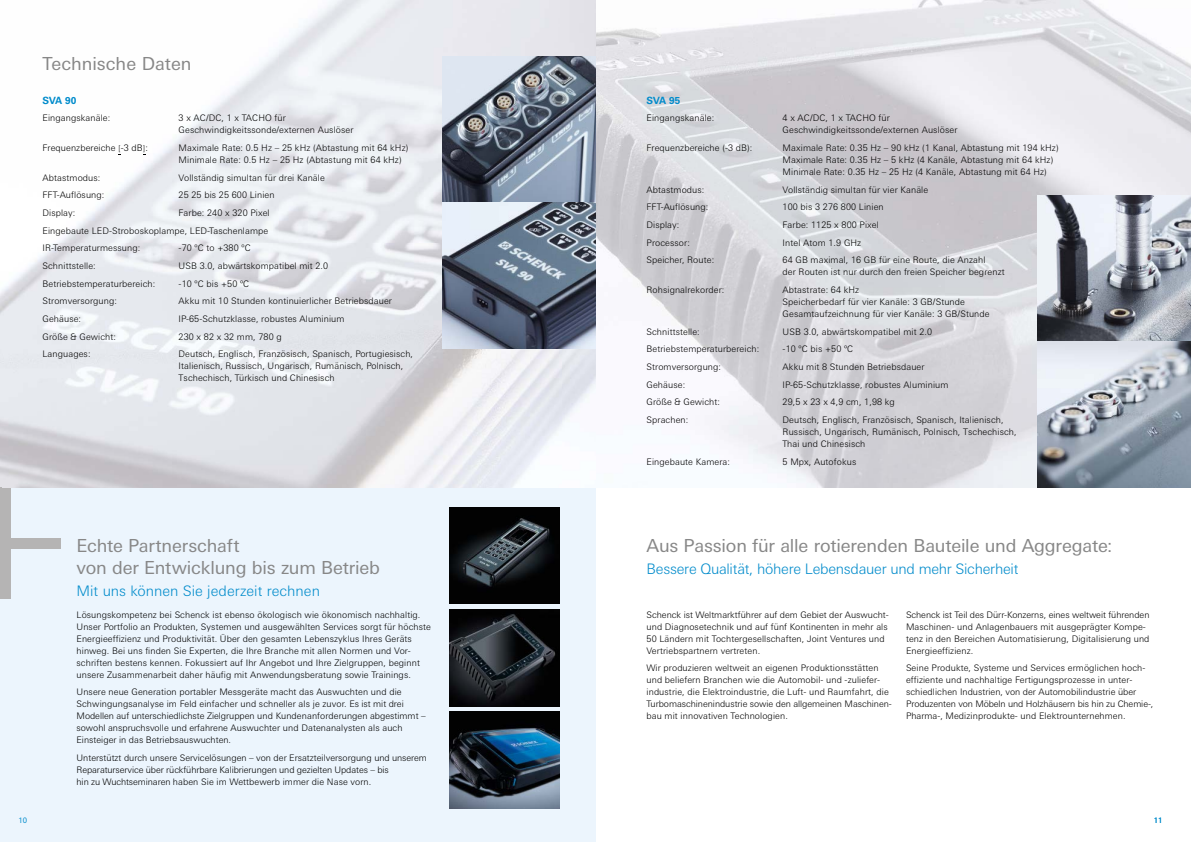
<style>
.page{position:relative;width:1191px;height:842px;background:#fff}
.page>*{position:absolute;margin:0;border:0;box-sizing:border-box;transform-origin:0 0}
.t1{font:18px/22px "Univers Next W1 G";letter-spacing:-.01em;color:#878787}
.t2{font:300 14.5px "Univers Next W1 G";letter-spacing:-.015em;color:#008bcb}
.t3{font:700 10px "Univers LT Std";letter-spacing:-.025em;color:#008bcb}
.t4{font:300 9px/12px "Univers Next W1 G";letter-spacing:.01em;color:#000}
.t5{font:300 9px/12px "Univers Next W1 G";letter-spacing:-.01em;color:#000}
.t6{font:7.5px "Univers Next W1 G";color:#008bcb}
.s1{font-size:8px}
</style>
<div class="page">
<div style="left:0;top:488px;width:595px;height:354px;background:#ecf5fd"></div>
<div style="left:0;top:538px;width:61px;height:10px;background:#b5b4b4"></div>
<div style="left:0;top:488px;width:10px;height:111px;background:#b5b4b4"></div>
<img style="left:0;top:0;width:1191px;height:488px">
<img style="left:1037px;top:196px;width:154px;height:146px">
<svg style="left:1037px;top:342px;width:154px;height:146px;background:#a5aeba"></svg>
<img style="left:442px;top:57px;width:153px;height:146px">
<svg style="left:442px;top:203px;width:153px;height:146px;background:#707c8d"></svg>
<img style="left:449px;top:712px;width:110px;height:96px">
<img style="left:449px;top:507px;width:110px;height:97px">
<img style="left:449px;top:610px;width:110px;height:96px">
<h1 class="t1" style="left:43px;top:53px;width:151px">Technische Daten</h1>
<p class="t3" style="left:43px;top:94px;width:35px">SVA 90</p>
<p class="t4" style="left:43px;top:112px;width:69px">Eingangskanäle:</p>
<p class="t4" style="left:179px;top:112px;width:176px">3 x AC/DC, 1 x TACHO für<br>Geschwindigkeitssonde/externen Auslöser</p>
<p class="t4" style="left:43px;top:142px;width:107px">Frequenzbereiche <span class="s1">[</span>-3 dB<span class="s1">]</span>:</p>
<p class="t4" style="left:179px;top:142px;width:231px">Maximale Rate: 0.5 Hz – 25 kHz (Abtastung mit 64 kHz)<br>Minimale Rate: 0.5 Hz – 25 Hz (Abtastung mit 64 kHz)</p>
<p class="t4" style="left:43px;top:171px;width:59px">Abtastmodus:</p>
<p class="t4" style="left:179px;top:171px;width:148px">Vollständig simultan für drei Kanäle</p>
<p class="t4" style="left:43px;top:189px;width:63px">FFT-Auflösung:</p>
<p class="t4" style="left:179px;top:189px;width:97px">25 25 bis 25 600 Linien</p>
<p class="t4" style="left:43px;top:207px;width:34px">Display:</p>
<p class="t4" style="left:43px;top:204px;width:229px;line-height:17.7px;text-indent:136px">Farbe: 240 x 320 Pixel<br>Eingebaute LED-Stroboskoplampe, LED-Taschenlampe<br>IR-Temperaturmessung:</p>
<p class="t4" style="left:179px;top:242px;width:74px">-70 ºC to +380 ºC</p>
<p class="t4" style="left:43px;top:260px;width:55px">Schnittstelle:</p>
<p class="t4" style="left:179px;top:260px;width:151px">USB 3.0, abwärtskompatibel mit 2.0</p>
<p class="t4" style="left:43px;top:277px;width:114px">Betriebstemperaturbereich:</p>
<p class="t4" style="left:179px;top:277px;width:72px">-10 ºC bis +50 ºC</p>
<p class="t4" style="left:43px;top:295px;width:76px">Stromversorgung:</p>
<p class="t4" style="left:179px;top:295px;width:215px">Akku mit 10 Stunden kontinuierlicher Betriebsdauer</p>
<p class="t4" style="left:43px;top:313px;width:40px">Gehäuse:</p>
<p class="t4" style="left:179px;top:313px;width:167px">IP-65-Schutzklasse, robustes Aluminium</p>
<p class="t4" style="left:43px;top:330px;width:75px">Größe &amp; Gewicht:</p>
<p class="t4" style="left:179px;top:330px;width:105px">230 x 82 x 32 mm, 780 g</p>
<p class="t4" style="left:43px;top:348px;width:50px">Languages:</p>
<p class="t4" style="left:179px;top:348px;width:236px">Deutsch, Englisch, Französisch, Spanisch, Portugiesisch,<br>Italienisch, Russisch, Ungarisch, Rumänisch, Polnisch,<br>Tschechisch, Türkisch und Chinesisch</p>
<h1 class="t1" style="left:77px;top:535px;width:305px">Echte Partnerschaft<br>von der Entwicklung bis zum Betrieb</h1>
<h2 class="t2" style="left:77px;top:582px;width:245px">Mit uns können Sie jederzeit rechnen</h2>
<p class="t4" style="left:77px;top:608px;width:356px">Lösungskompetenz bei Schenck ist ebenso ökologisch wie ökonomisch nachhaltig.<br>Unser Portfolio an Produkten, Systemen und ausgewählten Services sorgt für höchste Energieeffizienz und Produktivität. Über den gesamten Lebenszyklus Ihres Geräts hinweg. Bei uns finden Sie Experten, die Ihre Branche mit allen Normen und Vor&shy;schriften bestens kennen. Fokussiert auf Ihr Angebot und Ihre Zielgruppen, beginnt unsere Zusammenarbeit daher häufig mit Anwendungsberatung sowie Trainings.</p>
<p class="t4" style="left:77px;top:686px;width:351px">Unsere neue Generation portabler Messgeräte macht das Auswuchten und die Schwingungsanalyse im Feld einfacher und schneller als je zuvor. Es ist mit drei Modellen auf unterschiedlichste Zielgruppen und Kundenanforderungen abgestimmt – sowohl anspruchsvolle und erfahrene Auswuchter und Datenanalysten als auch Einsteiger in das Betriebsauswuchten.</p>
<p class="t5" style="left:77px;top:752px;width:352px">Unterstützt durch unsere Servicelösungen – von der Ersatzteilversorgung und unserem<br>Reparaturservice über rückführbare Kalibrierungen und gezielten Updates – bis<br>hin zu Wuchtseminaren haben Sie im Wettbewerb immer die Nase vorn.</p>
<p class="t3" style="left:646px;top:94px;width:35px">SVA 95</p>
<p class="t4" style="left:646px;top:112px;width:69px">Eingangskanäle:</p>
<p class="t4" style="left:782px;top:112px;width:176px">4 x AC/DC, 1 x TACHO für<br>Geschwindigkeitssonde/externen Auslöser</p>
<p class="t4" style="left:646px;top:142px;width:107px">Frequenzbereiche (-3 dB):</p>
<p class="t4" style="left:782px;top:142px;width:277px">Maximale Rate: 0.35 Hz – 90 kHz (1 Kanal, Abtastung mit 194 kHz)<br>Maximale Rate: 0.35 Hz – 5 kHz (4 Kanäle, Abtastung mit 64 kHz)<br>Minimale Rate: 0.35 Hz – 25 Hz (4 Kanäle, Abtastung mit 64 Hz)</p>
<p class="t4" style="left:646px;top:183px;width:59px">Abtastmodus:</p>
<p class="t4" style="left:782px;top:183px;width:147px">Vollständig simultan für vier Kanäle</p>
<p class="t4" style="left:646px;top:201px;width:63px">FFT-Auflösung:</p>
<p class="t4" style="left:782px;top:201px;width:103px">100 bis 3 276 800 Linien</p>
<p class="t4" style="left:646px;top:219px;width:34px">Display:</p>
<p class="t4" style="left:782px;top:219px;width:98px">Farbe: 1125 x 800 Pixel</p>
<p class="t4" style="left:646px;top:236px;width:45px">Processor:</p>
<p class="t4" style="left:782px;top:236px;width:80px">Intel Atom 1.9 GHz</p>
<p class="t4" style="left:646px;top:254px;width:69px">Speicher, Route:</p>
<p class="t4" style="left:782px;top:254px;width:223px">64 GB maximal, 16 GB für eine Route, die Anzahl<br>der Routen ist nur durch den freien Speicher begrenzt</p>
<p class="t4" style="left:646px;top:284px;width:79px">Rohsignalrekorder:</p>
<p class="t4" style="left:782px;top:284px;width:208px">Abtastrate: 64 kHz<br>Speicherbedarf für vier Kanäle: 3 GB/Stunde<br>Gesamtaufzeichnung für vier Kanäle: 3 GB/Stunde</p>
<p class="t4" style="left:646px;top:325px;width:55px">Schnittstelle:</p>
<p class="t4" style="left:782px;top:325px;width:151px">USB 3.0, abwärtskompatibel mit 2.0</p>
<p class="t4" style="left:646px;top:343px;width:114px">Betriebstemperaturbereich:</p>
<p class="t4" style="left:782px;top:343px;width:72px">-10 ºC bis +50 ºC</p>
<p class="t4" style="left:646px;top:361px;width:76px">Stromversorgung:</p>
<p class="t4" style="left:782px;top:361px;width:143px">Akku mit 8 Stunden Betriebsdauer</p>
<p class="t4" style="left:646px;top:378px;width:40px">Gehäuse:</p>
<p class="t4" style="left:782px;top:378px;width:167px">IP-65-Schutzklasse, robustes Aluminium</p>
<p class="t4" style="left:646px;top:396px;width:75px">Größe &amp; Gewicht:</p>
<p class="t4" style="left:782px;top:396px;width:114px">29,5 x 23 x 4,9 cm, 1,98 kg</p>
<p class="t4" style="left:646px;top:414px;width:43px">Sprachen:</p>
<p class="t4" style="left:782px;top:414px;width:236px">Deutsch, Englisch, Französisch, Spanisch, Italienisch,<br>Russisch, Ungarisch, Rumänisch, Polnisch, Tschechisch,<br>Thai und Chinesisch</p>
<p class="t4" style="left:646px;top:455px;width:85px">Eingebaute Kamera:</p>
<p class="t4" style="left:782px;top:455px;width:75px">5 Mpx, Autofokus</p>
<h1 class="t1" style="left:646px;top:535px;width:467px">Aus Passion für alle rotierenden Bauteile und Aggregate:</h1>
<h2 class="t2" style="left:646px;top:560px;width:373px">Bessere Qualität, höhere Lebensdauer und mehr Sicherheit</h2>
<p class="t4" style="left:646px;top:608px;width:244px">Schenck ist Weltmarktführer auf dem Gebiet der Auswucht&shy;und Diagnosetechnik und auf fünf Kontinenten in mehr als 50 Ländern mit Tochtergesellschaften, Joint Ventures und Vertriebspartnern vertreten.</p>
<p class="t4" style="left:646px;top:662px;width:247px">Wir produzieren weltweit an eigenen Produktionsstätten und beliefern Branchen wie die Automobil- und -zuliefer&shy;industrie, die Elektroindustrie, die Luft- und Raumfahrt, die Turbomaschinenindustrie sowie den allgemeinen Maschinen&shy;bau mit innovativen Technologien.</p>
<p class="t4" style="left:906px;top:608px;width:245px">Schenck ist Teil des Dürr-Konzerns, eines weltweit führenden Maschinen- und Anlagenbauers mit ausgeprägter Kompe&shy;tenz in den Bereichen Automatisierung, Digitalisierung und Energieeffizienz.</p>
<p class="t4" style="left:906px;top:662px;width:249px">Seine Produkte, Systeme und Services ermöglichen hoch&shy;effiziente und nachhaltige Fertigungsprozesse in unter&shy;schiedlichen Industrien, von der Automobilindustrie über Produzenten von Möbeln und Holzhäusern bis hin zu Chemie-, Pharma-, Medizinprodukte- und Elektrounternehmen.</p>
<p class="t6" style="left:18px;top:816px;width:10px">10</p>
<p class="t6" style="left:1154px;top:816px;width:10px">11</p>
</div>
